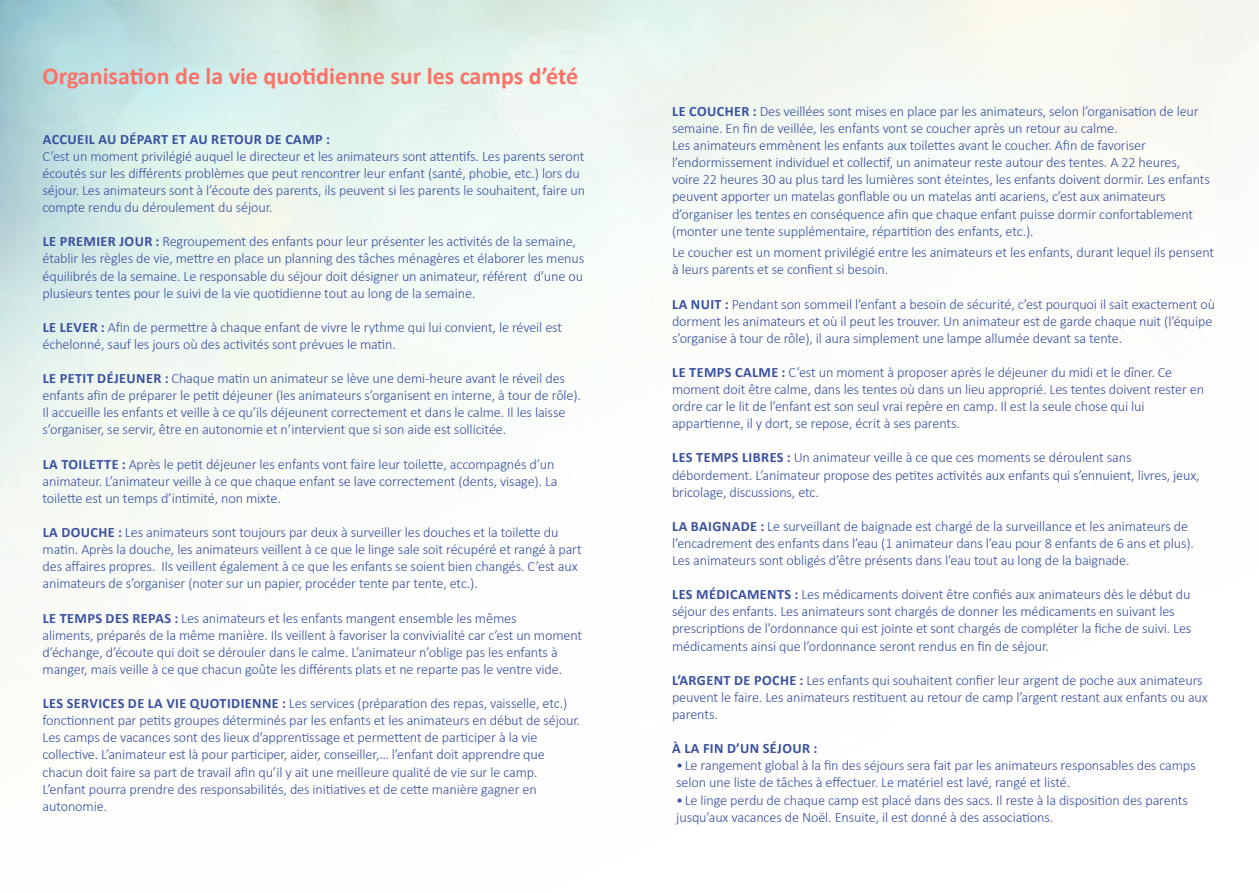
<style>
.page{position:relative;width:1259px;height:893px;background:#fff}
.page>*{position:absolute;margin:0;border:0;box-sizing:border-box;transform-origin:0 0}
.Style_de_paragraphe{font:700 24px "Calibri";color:#fa7268}
.Style_de_paragraphe-2{font:300 14.25px/17.1px "Calibri";letter-spacing:-.01em;color:#3850a0}
.Style_de_paragraphe-3{font:700 14.25px "Calibri";letter-spacing:.03em;color:#3850a0}
.s1{font-weight:700}
</style>
<div class="page">
<p class="Style_de_paragraphe" style="left:43px;top:59px;width:537px">Organisation de la vie quotidienne sur les camps d’été</p>
<p class="Style_de_paragraphe-3" style="left:43px;top:129px;width:289px">ACCUEIL AU DÉPART ET AU RETOUR DE CAMP :</p>
<p class="Style_de_paragraphe-2" style="left:43px;top:147px;width:544px">C’est un moment privilégié auquel le directeur et les animateurs sont attentifs. Les parents seront écoutés sur les différents problèmes que peut rencontrer leur enfant (santé, phobie, etc.) lors du séjour. Les animateurs sont à l’écoute des parents, ils peuvent si les parents le souhaitent, faire un compte rendu du déroulement du séjour.</p>
<p class="Style_de_paragraphe-2" style="left:43px;top:233px;width:543px"><span class="s1">LE PREMIER JOUR :</span> Regroupement des enfants pour leur présenter les activités de la semaine, établir les règles de vie, mettre en place un planning des tâches ménagères et élaborer les menus équilibrés de la semaine. Le responsable du séjour doit désigner un animateur, référent d’une ou plusieurs tentes pour le suivi de la vie quotidienne tout au long de la semaine.</p>
<p class="Style_de_paragraphe-2" style="left:43px;top:318px;width:521px"><span class="s1">LE LEVER :</span> Afin de permettre à chaque enfant de vivre le rythme qui lui convient, le réveil est</p>
<p class="Style_de_paragraphe-2" style="left:43px;top:336px;width:355px">échelonné, sauf les jours où des activités sont prévues le matin.</p>
<p class="Style_de_paragraphe-2" style="left:43px;top:370px;width:540px"><span class="s1">LE PETIT DÉJEUNER :</span> Chaque matin un animateur se lève une demi-heure avant le réveil des enfants afin de préparer le petit déjeuner (les animateurs s’organisent en interne, à tour de rôle).<br>Il accueille les enfants et veille à ce qu’ils déjeunent correctement et dans le calme. Il les laisse s’organiser, se servir, être en autonomie et n’intervient que si son aide est sollicitée.</p>
<p class="Style_de_paragraphe-2" style="left:43px;top:455px;width:513px"><span class="s1">LA TOILETTE :</span> Après le petit déjeuner les enfants vont faire leur toilette, accompagnés d’un</p>
<p class="Style_de_paragraphe-2" style="left:43px;top:472px;width:516px">animateur. L’animateur veille à ce que chaque enfant se lave correctement (dents, visage). La</p>
<p class="Style_de_paragraphe-2" style="left:43px;top:489px;width:240px">toilette est un temps d’intimité, non mixte.</p>
<p class="Style_de_paragraphe-2" style="left:43px;top:524px;width:540px"><span class="s1">LA DOUCHE :</span> Les animateurs sont toujours par deux à surveiller les douches et la toilette du matin. Après la douche, les animateurs veillent à ce que le linge sale soit récupéré et rangé à part des affaires propres. Ils veillent également à ce que les enfants se soient bien changés. C’est aux animateurs de s’organiser (noter sur un papier, procéder tente par tente, etc.).</p>
<p class="Style_de_paragraphe-2" style="left:43px;top:609px;width:475px"><span class="s1">LE TEMPS DES REPAS :</span> Les animateurs et les enfants mangent ensemble les mêmes</p>
<p class="Style_de_paragraphe-2" style="left:43px;top:626px;width:541px">aliments, préparés de la même manière. Ils veillent à favoriser la convivialité car c’est un moment d’échange, d’écoute qui doit se dérouler dans le calme. L’animateur n’oblige pas les enfants à manger, mais veille à ce que chacun goûte les différents plats et ne reparte pas le ventre vide.</p>
<p class="Style_de_paragraphe-2" style="left:43px;top:695px;width:539px"><span class="s1">LES SERVICES DE LA VIE QUOTIDIENNE :</span> Les services (préparation des repas, vaisselle, etc.) fonctionnent par petits groupes déterminés par les enfants et les animateurs en début de séjour.<br>Les camps de vacances sont des lieux d’apprentissage et permettent de participer à la vie</p>
<p class="Style_de_paragraphe-2" style="left:43px;top:746px;width:504px">collective. L’animateur est là pour participer, aider, conseiller,… l’enfant doit apprendre que</p>
<p class="Style_de_paragraphe-2" style="left:43px;top:763px;width:497px">chacun doit faire sa part de travail afin qu’il y ait une meilleure qualité de vie sur le camp.</p>
<p class="Style_de_paragraphe-2" style="left:43px;top:780px;width:496px">L’enfant pourra prendre des responsabilités, des initiatives et de cette manière gagner en</p>
<p class="Style_de_paragraphe-2" style="left:43px;top:797px;width:66px">autonomie.</p>
<p class="Style_de_paragraphe-2" style="left:672px;top:103px;width:528px"><span class="s1">LE COUCHER :</span> Des veillées sont mises en place par les animateurs, selon l’organisation de leur semaine. En fin de veillée, les enfants vont se coucher après un retour au calme.</p>
<p class="Style_de_paragraphe-2" style="left:672px;top:137px;width:475px">Les animateurs emmènent les enfants aux toilettes avant le coucher. Afin de favoriser</p>
<p class="Style_de_paragraphe-2" style="left:672px;top:154px;width:539px">l’endormissement individuel et collectif, un animateur reste autour des tentes. A 22 heures, voire 22 heures 30 au plus tard les lumières sont éteintes, les enfants doivent dormir. Les enfants peuvent apporter un matelas gonflable ou un matelas anti acariens, c’est aux animateurs d’organiser les tentes en conséquence afin que chaque enfant puisse dormir confortablement (monter une tente supplémentaire, répartition des enfants, etc.).</p>
<p class="Style_de_paragraphe-2" style="left:672px;top:244px;width:543px">Le coucher est un moment privilégié entre les animateurs et les enfants, durant lequel ils pensent à leurs parents et se confient si besoin.</p>
<p class="Style_de_paragraphe-2" style="left:672px;top:295px;width:544px"><span class="s1">LA NUIT :</span> Pendant son sommeil l’enfant a besoin de sécurité, c’est pourquoi il sait exactement où dorment les animateurs et où il peut les trouver. Un animateur est de garde chaque nuit (l’équipe s’organise à tour de rôle), il aura simplement une lampe allumée devant sa tente.</p>
<p class="Style_de_paragraphe-2" style="left:672px;top:364px;width:534px"><span class="s1">LE TEMPS CALME :</span> C’est un moment à proposer après le déjeuner du midi et le dîner. Ce moment doit être calme, dans les tentes où dans un lieu approprié. Les tentes doivent rester en ordre car le lit de l’enfant est son seul vrai repère en camp. Il est la seule chose qui lui</p>
<p class="Style_de_paragraphe-2" style="left:672px;top:415px;width:289px">appartienne, il y dort, se repose, écrit à ses parents.</p>
<p class="Style_de_paragraphe-2" style="left:672px;top:449px;width:461px"><span class="s1">LES TEMPS LIBRES :</span> Un animateur veille à ce que ces moments se déroulent sans</p>
<p class="Style_de_paragraphe-2" style="left:672px;top:466px;width:529px">débordement. L’animateur propose des petites activités aux enfants qui s’ennuient, livres, jeux, bricolage, discussions, etc.</p>
<p class="Style_de_paragraphe-2" style="left:672px;top:517px;width:523px"><span class="s1">LA BAIGNADE :</span> Le surveillant de baignade est chargé de la surveillance et les animateurs de l’encadrement des enfants dans l’eau (1 animateur dans l’eau pour 8 enfants de 6 ans et plus).</p>
<p class="Style_de_paragraphe-2" style="left:672px;top:552px;width:459px">Les animateurs sont obligés d’être présents dans l’eau tout au long de la baignade.</p>
<p class="Style_de_paragraphe-2" style="left:672px;top:586px;width:521px"><span class="s1">LES MÉDICAMENTS :</span> Les médicaments doivent être confiés aux animateurs dès le début du séjour des enfants. Les animateurs sont chargés de donner les médicaments en suivant les prescriptions de l’ordonnance qui est jointe et sont chargés de compléter la fiche de suivi. Les médicaments ainsi que l’ordonnance seront rendus en fin de séjour.</p>
<p class="Style_de_paragraphe-2" style="left:672px;top:671px;width:537px"><span class="s1">L’ARGENT DE POCHE :</span> Les enfants qui souhaitent confier leur argent de poche aux animateurs peuvent le faire. Les animateurs restituent au retour de camp l’argent restant aux enfants ou aux parents.</p>
<p class="Style_de_paragraphe-3" style="left:672px;top:738px;width:146px">À LA FIN D’UN SÉJOUR :</p>
<p class="Style_de_paragraphe-2" style="left:676px;top:757px;width:521px">•Le rangement global à la fin des séjours sera fait par les animateurs responsables des camps selon une liste de tâches à effectuer. Le matériel est lavé, rangé et listé.</p>
<p class="Style_de_paragraphe-2" style="left:676px;top:791px;width:513px">•Le linge perdu de chaque camp est placé dans des sacs. Il reste à la disposition des parents jusqu’aux vacances de Noël. Ensuite, il est donné à des associations.</p>
</div>
